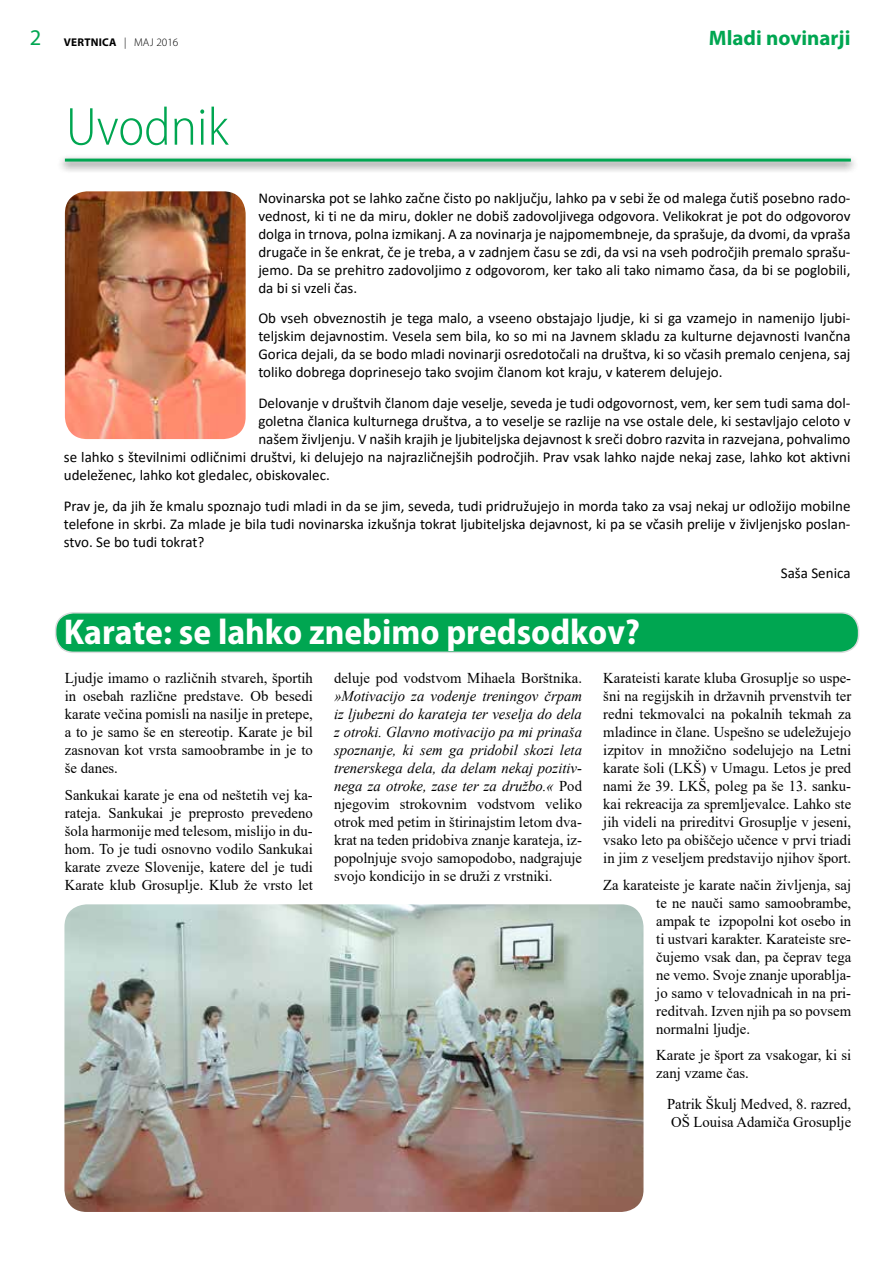
<style>
.page{position:relative;width:893px;height:1263px;background:#fff}
.page>*{position:absolute;margin:0;border:0;box-sizing:border-box;transform-origin:0 0}
.t1{font:300 semi-condensed 54px "Myriad Pro";color:#00a651}
.t2{font:700 semi-condensed 36px "Myriad Pro";color:#fff}
.t3{font:700 21px "Myriad Pro";color:#00a651}
.t4{font:15px/18px "Calibri";color:#000;text-align:justify}
.t5{font:15px/18px "Times New Roman";color:#000;text-align:justify}
.t6{font:italic 15px/18px "Times New Roman";color:#000;text-align:justify}
.t7{font:700 11.25px "Myriad Pro";letter-spacing:.02em;color:#000}
.s1{font-weight:400;font-size:22.5px;color:#00a651}
.s2{font-weight:300}
.s3{font-style:normal}
</style>
<div class="page">
<div style="left:56px;top:613px;width:803px;height:39px;background:#00a651;border-radius:18px"></div>
<div style="left:55px;top:612px;width:804px;height:41px;border:2px solid #dcddde;border-radius:18px"></div>
<img style="left:64px;top:904px;width:579px;height:308px">
<img style="left:65px;top:191px;width:181px;height:248px">
<div style="left:57px;top:155px;width:802px;height:19px;background:#000;opacity:.75"></div>
<hr style="left:65px;top:159px;width:786px;height:3px;background:#00a651">
<p class="t7" style="left:30px;top:34px;width:150px"><span class="s1">2</span> VERTNICA <span class="s2">| MAJ 2016</span></p>
<h3 class="t3" style="left:709px;top:24px;width:143px">Mladi novinarji</h3>
<h1 class="t1" style="left:66px;top:97px;width:164px">Uvodnik</h1>
<p class="t4" style="left:258px;top:188px;width:594px">Novinarska pot se lahko začne čisto po naključju, lahko pa v sebi že od malega čutiš posebno rado&shy;vednost, ki ti ne da miru, dokler ne dobiš zadovoljivega odgovora. Velikokrat je pot do odgovorov dolga in trnova, polna izmikanj. A za novinarja je najpomembneje, da sprašuje, da dvomi, da vpraša drugače in še enkrat, če je treba, a v zadnjem času se zdi, da vsi na vseh področjih premalo sprašu&shy;jemo. Da se prehitro zadovoljimo z odgovorom, ker tako ali tako nimamo časa, da bi se poglobili, da bi si vzeli čas.</p>
<p class="t4" style="left:258px;top:309px;width:594px">Ob vseh obveznostih je tega malo, a vseeno obstajajo ljudje, ki si ga vzamejo in namenijo ljubi&shy;teljskim dejavnostim. Vesela sem bila, ko so mi na Javnem skladu za kulturne dejavnosti Ivančna Gorica dejali, da se bodo mladi novinarji osredotočali na društva, ki so včasih premalo cenjena, saj toliko dobrega doprinesejo tako svojim članom kot kraju, v katerem delujejo.</p>
<p class="t4" style="left:258px;top:394px;width:594px">Delovanje v društvih članom daje veselje, seveda je tudi odgovornost, vem, ker sem tudi sama dol-</p>
<p class="t4" style="left:258px;top:412px;width:594px">goletna članica kulturnega društva, a to veselje se razlije na vse ostale dele, ki sestavljajo celoto v</p>
<p class="t4" style="left:258px;top:430px;width:594px">našem življenju. V naših krajih je ljubiteljska dejavnost k sreči dobro razvita in razvejana, pohvalimo</p>
<p class="t4" style="left:64px;top:448px;width:788px">se lahko s številnimi odličnimi društvi, ki delujejo na najrazličnejših področjih. Prav vsak lahko najde nekaj zase, lahko kot aktivni</p>
<p class="t4" style="left:64px;top:466px;width:268px">udeleženec, lahko kot gledalec, obiskovalec.</p>
<p class="t4" style="left:64px;top:496px;width:788px">Prav je, da jih že kmalu spoznajo tudi mladi in da se jim, seveda, tudi pridružujejo in morda tako za vsaj nekaj ur odložijo mobilne telefone in skrbi. Za mlade je bila tudi novinarska izkušnja tokrat ljubiteljska dejavnost, ki pa se včasih prelije v življenjsko poslan&shy;stvo. Se bo tudi tokrat?</p>
<p class="t4" style="left:781px;top:563px;width:71px">Saša Senica</p>
<h2 class="t2" style="left:64px;top:612px;width:578px">Karate: se lahko znebimo predsodkov?</h2>
<p class="t5" style="left:65px;top:668px;width:249px">Ljudje imamo o različnih stvareh, športih in osebah različne predstave. Ob besedi karate večina pomisli na nasilje in pretepe, a to je samo še en stereotip. Karate je bil zasnovan kot vrsta samoobrambe in je to še danes.</p>
<p class="t5" style="left:65px;top:785px;width:249px">Sankukai karate je ena od neštetih vej ka&shy;rateja. Sankukai je preprosto prevedeno šola harmonije med telesom, mislijo in du&shy;hom. To je tudi osnovno vodilo Sankukai karate zveze Slovenije, katere del je tudi Karate klub Grosuplje. Klub že vrsto let</p>
<p class="t5" style="left:334px;top:668px;width:249px">deluje pod vodstvom Mihaela Borštnika.</p>
<p class="t6" style="left:334px;top:687px;width:249px">»Motivacijo za vodenje treningov črpam iz ljubezni do karateja ter veselja do dela z otroki. Glavno motivacijo pa mi prinaša spoznanje, ki sem ga pridobil skozi leta trenerskega dela, da delam nekaj pozitiv&shy;nega za otroke, zase ter za družbo.« <span class="s3">Pod njegovim strokovnim vodstvom veliko otrok med petim in štirinajstim letom dva&shy;krat na teden pridobiva znanje karateja, iz&shy;popolnjuje svojo samopodobo, nadgrajuje svojo kondicijo in se druži z vrstniki.</span></p>
<p class="t5" style="left:603px;top:668px;width:249px">Karateisti karate kluba Grosuplje so uspe&shy;šni na regijskih in državnih prvenstvih ter redni tekmovalci na pokalnih tekmah za mladince in člane. Uspešno se udeležujejo izpitov in množično sodelujejo na Letni karate šoli (LKŠ) v Umagu. Letos je pred nami že 39. LKŠ, poleg pa še 13. sanku&shy;kai rekreacija za spremljevalce. Lahko ste jih videli na prireditvi Grosuplje v jeseni, vsako leto pa obiščejo učence v prvi triadi in jim z veseljem predstavijo njihov šport.</p>
<p class="t5" style="left:656px;top:875px;width:196px;text-indent:-53px">Za karateiste je karate način življenja, saj te ne nauči samo samoobrambe, ampak te izpopolni kot osebo in ti ustvari karakter. Karateiste sre&shy;čujemo vsak dan, pa čeprav tega ne vemo. Svoje znanje uporablja&shy;jo samo v telovadnicah in na pri&shy;reditvah. Izven njih pa so povsem normalni ljudje.</p>
<p class="t5" style="left:656px;top:1045px;width:196px">Karate je šport za vsakogar, ki si zanj vzame čas.</p>
<p class="t5" style="left:667px;top:1094px;width:186px">Patrik Škulj Medved, 8. razred,<br>OŠ Louisa Adamiča Grosuplje</p>
</div>
